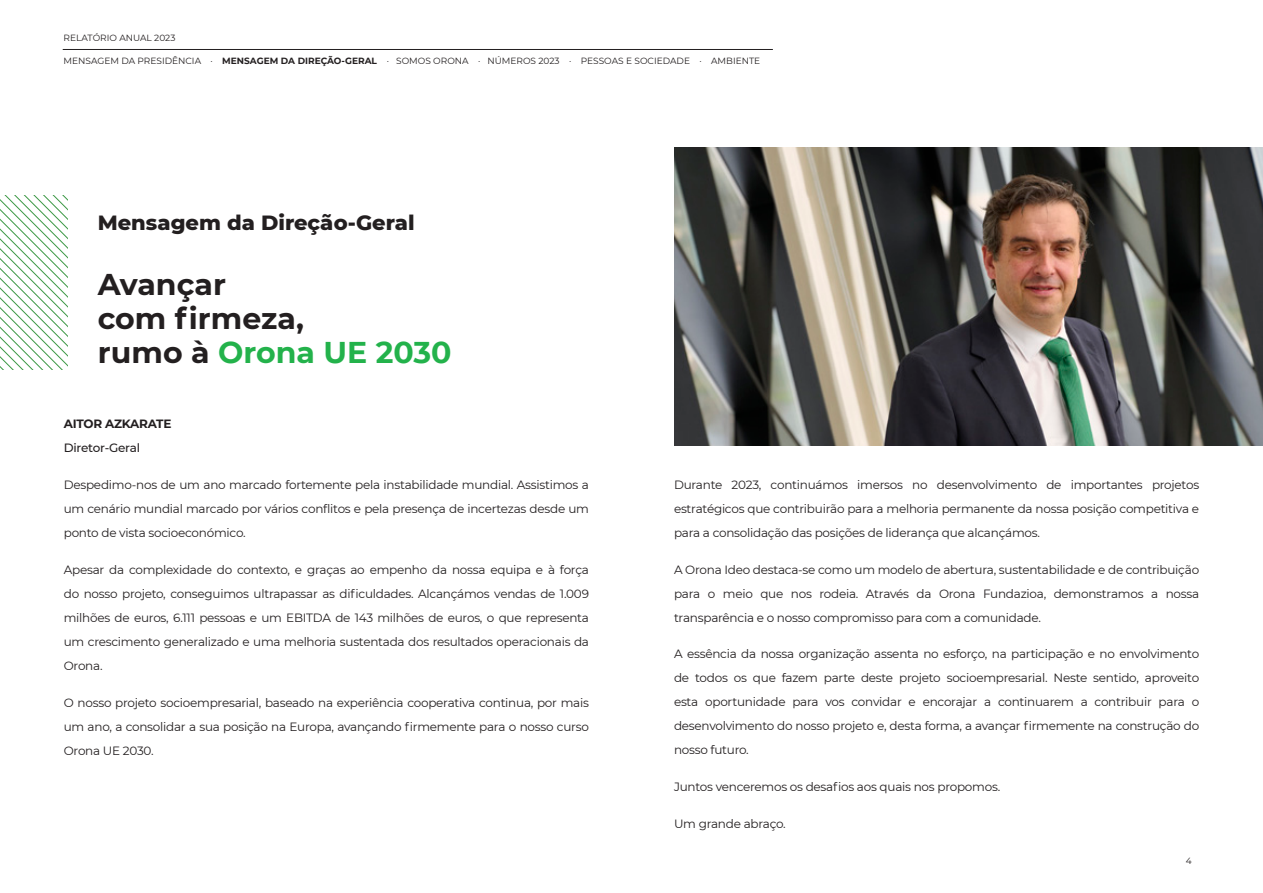
<style>
.page{position:relative;width:1263px;height:893px;background:#fff}
.page>*{position:absolute;margin:0;border:0;box-sizing:border-box;transform-origin:0 0}
.t1{font:700 30px "Montserrat";color:#231f20}
.t2{font:700 30px "Montserrat";color:#23b24b}
.t3{font:800 21px "Montserrat";color:#231f20}
.t4{font:12px/24px "Montserrat";letter-spacing:-.02em;color:#231f20;text-align:justify}
.t5{font:700 12px/24px "Montserrat";letter-spacing:-.02em;color:#231f20}
.t6{font:9px "Montserrat";color:#231f20}
.s1{font-weight:700}
.s2{color:#231f20}
.s3{font-weight:500}
</style>
<div class="page">
<img style="left:674px;top:148px;width:589px;height:298px">
<hr style="left:63px;top:49px;width:710px;height:1px;background:#231f20">
<svg style="left:0;top:195px;width:67px;height:175px"></svg>
<p class="t6" style="left:64px;top:32px;width:113px">RELATÓRIO ANUAL 2023</p>
<p class="t6" style="left:64px;top:55px;width:698px">MENSAGEM DA PRESIDÊNCIA · <span class="s1">MENSAGEM DA DIREÇÃO-GERAL</span> · SOMOS ORONA · NÚMEROS 2023 · PESSOAS E SOCIEDADE · AMBIENTE</p>
<p class="t3" style="left:98px;top:207px;width:318px">Mensagem da Direção-Geral</p>
<p class="t1" style="left:98px;top:263px;width:130px">Avançar</p>
<p class="t1" style="left:98px;top:297px;width:208px">com firmeza,</p>
<p class="t2" style="left:98px;top:331px;width:355px"><span class="s2">rumo à</span> Orona UE 2030</p>
<p class="t5" style="left:64px;top:411px;width:109px">AITOR AZKARATE<br><span class="s3">Diretor-Geral</span></p>
<p class="t4" style="left:64px;top:472px;width:527px">Despedimo-nos de um ano marcado fortemente pela instabilidade mundial. Assistimos a um cenário mundial marcado por vários conflitos e pela presença de incertezas desde um ponto de vista socioeconómico.</p>
<p class="t4" style="left:64px;top:557px;width:527px">Apesar da complexidade do contexto, e graças ao empenho da nossa equipa e à força do nosso projeto, conseguimos ultrapassar as dificuldades. Alcançámos vendas de 1.009 milhões de euros, 6.111 pessoas e um EBITDA de 143 milhões de euros, o que representa um crescimento generalizado e uma melhoria sustentada dos resultados operacionais da Orona.</p>
<p class="t4" style="left:64px;top:690px;width:527px">O nosso projeto socioempresarial, baseado na experiência cooperativa continua, por mais um ano, a consolidar a sua posição na Europa, avançando firmemente para o nosso curso Orona UE 2030.</p>
<p class="t4" style="left:674px;top:472px;width:527px">Durante 2023, continuámos imersos no desenvolvimento de importantes projetos estratégicos que contribuirão para a melhoria permanente da nossa posição competitiva e para a consolidação das posições de liderança que alcançámos.</p>
<p class="t4" style="left:674px;top:557px;width:527px">A Orona Ideo destaca-se como um modelo de abertura, sustentabilidade e de contribuição para o meio que nos rodeia. Através da Orona Fundazioa, demonstramos a nossa transparência e o nosso compromisso para com a comunidade.</p>
<p class="t4" style="left:674px;top:642px;width:527px">A essência da nossa organização assenta no esforço, na participação e no envolvimento de todos os que fazem parte deste projeto socioempresarial. Neste sentido, aproveito esta oportunidade para vos convidar e encorajar a continuarem a contribuir para o desenvolvimento do nosso projeto e, desta forma, a avançar firmemente na construção do nosso futuro.</p>
<p class="t4" style="left:674px;top:774px;width:328px">Juntos venceremos os desafios aos quais nos propomos.</p>
<p class="t4" style="left:674px;top:811px;width:113px">Um grande abraço.</p>
<p class="t6" style="left:1186px;top:855px;width:7px">4</p>
</div>
